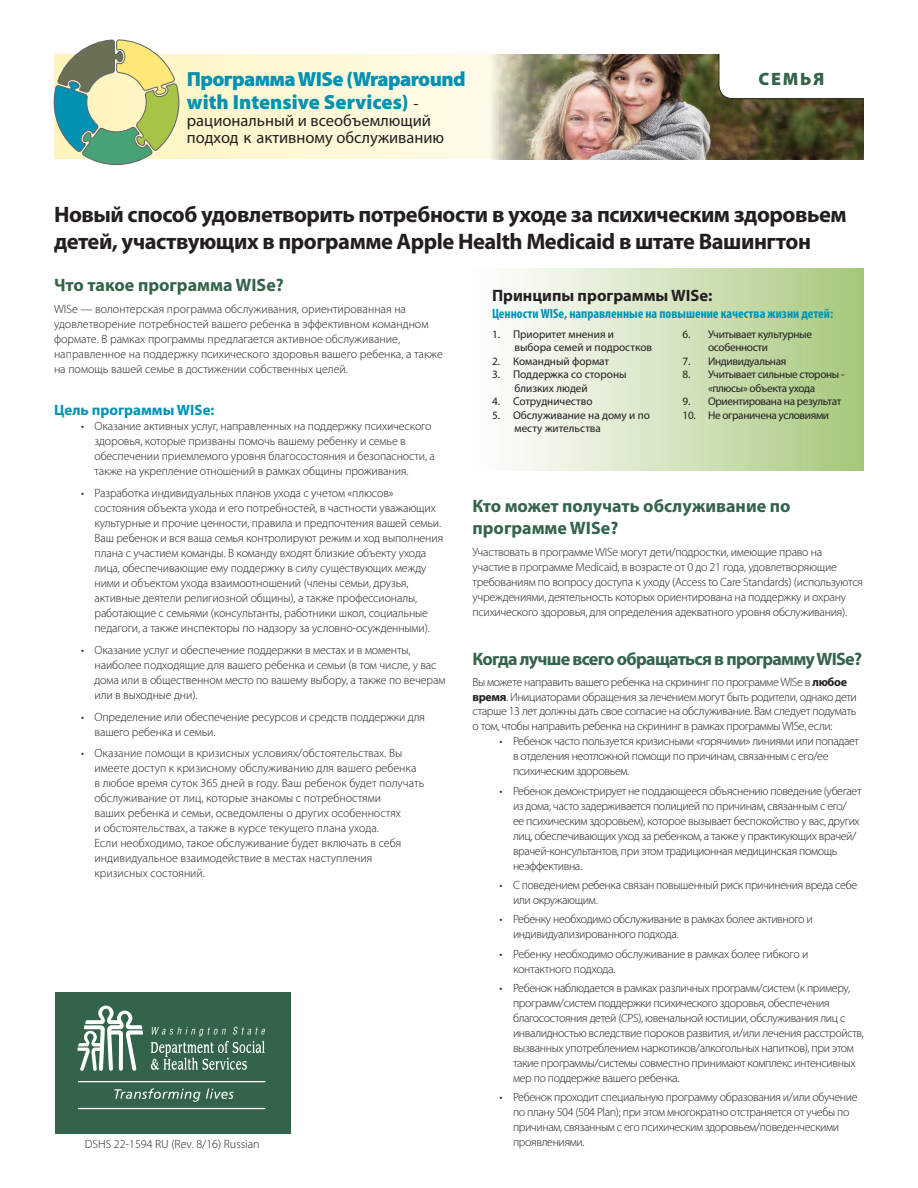
<style>
.page{position:relative;width:918px;height:1188px;background:#fff}
.page>*{position:absolute;margin:0;border:0;box-sizing:border-box;transform-origin:0 0}
.t1{font:700 22.5px/27px "Myriad Pro";letter-spacing:-.02em;color:#231f20}
.t2{font:900 20.55px/22.5px "Myriad Pro";letter-spacing:-.025em;color:#0091b3}
.t3{font:700 18px/21.6px "Myriad Pro";letter-spacing:-.005em;color:#33634a}
.t4{font:700 18px "Myriad Pro";letter-spacing:-.04em;color:#33634a}
.t5{font:900 18px "Myriad Pro";letter-spacing:.1em;color:#33634a}
.t6{font:16.5px/17.2px "Myriad Pro";color:#231f20}
.t7{font:700 16.5px "Myriad Pro";color:#231f20}
.t8{font:700 15px "Myriad Pro";color:#0091b3}
.t9{font:700 condensed 13.5px "Myriad Pro";color:#0091b3}
.Indent_Body{font:300 12px/15px "Myriad Pro";letter-spacing:-.02em;color:#231f20}
.Body_Text{font:300 12px/15px "Myriad Pro";letter-spacing:-.015em;color:#231f20}
.Indent_Body-2{font:300 12px/15px "Myriad Pro";color:#231f20}
.t10{font:11.25px/13.5px "Myriad Pro";letter-spacing:-.02em;color:#231f20}
.t11{font:11.25px/13.5px "Myriad Pro";color:#231f20}
.s1{font-weight:400;font-size:16.5px;color:#231f20}
.s2{font-weight:700}
</style>
<div class="page">
<div style="left:459px;top:269px;width:405px;height:202px;background:linear-gradient(to right,#fff,#a8c97e)"></div>
<svg style="left:180px;top:54px;width:308px;height:105px;background:#fff8d8"></svg>
<img style="left:488px;top:54px;width:376px;height:106px">
<svg style="left:54px;top:40px;width:126px;height:125px;background:#adc497"></svg>
<div style="left:719px;top:37px;width:159px;height:62px;background:#fff;border-radius:14px"></div>
<div style="left:719px;top:37px;width:160px;height:62px;border:1px solid #231f20;border-radius:14px"></div>
<div style="left:632px;top:28px;width:275px;height:26px;background:#fff"></div>
<div style="left:864px;top:43px;width:25px;height:127px;background:#fff"></div>
<div style="left:55px;top:992px;width:235px;height:142px;background:#33634a"></div>
<svg style="left:151px;top:1027px;width:114px;height:43px"></svg>
<svg style="left:77px;top:1006px;width:66px;height:65px"></svg>
<hr style="left:78px;top:1081px;width:187px;height:1px;background:#fff">
<hr style="left:78px;top:1108px;width:187px;height:1px;background:#fff">
<svg style="left:114px;top:1088px;width:120px;height:14px"></svg>
<p class="t2" style="left:187px;top:68px;width:280px">Программа WISe (Wraparound with Intensive Services) <span class="s1">-</span></p>
<p class="t6" style="left:187px;top:112px;width:259px">рациональный и всеобъемлющий подход к активному обслуживанию</p>
<p class="t5" style="left:758px;top:68px;width:68px">СЕМЬЯ</p>
<p class="t1" style="left:54px;top:201px;width:794px">Новый способ удовлетворить потребности в уходе за психическим здоровьем детей, участвующих в программе Apple Health Medicaid в штате Вашингтон</p>
<p class="t3" style="left:54px;top:274px;width:231px">Что такое программа WISe?</p>
<p class="Body_Text" style="left:54px;top:301px;width:390px">WISe — волонтерская программа обслуживания, ориентированная на удовлетворение потребностей вашего ребенка в эффективном командном формате. В рамках программы предлагается активное обслуживание, направленное на поддержку психического здоровья вашего ребенка, а также на помощь вашей семье в достижении собственных целей.</p>
<p class="t8" style="left:54px;top:402px;width:162px">Цель программы WISe:</p>
<p class="Indent_Body" style="left:94px;top:419px;width:342px;text-indent:-14px">• Оказание активных услуг, направленных на поддержку психического здоровья, которые призваны помочь вашему ребенку и семье в обеспечении приемлемого уровня благосостояния и безопасности, а также на укрепление отношений в рамках общины проживания.</p>
<p class="Indent_Body" style="left:94px;top:486px;width:350px;text-indent:-14px">• Разработка индивидуальных планов ухода с учетом «плюсов» состояния объекта ухода и его потребностей, в частности уважающих культурные и прочие ценности, правила и предпочтения вашей семьи.<br>Ваш ребенок и вся ваша семья контролируют режим и ход выполнения плана с участием команды. В команду входят близкие объекту ухода лица, обеспечивающие ему поддержку в силу существующих между ними и объектом ухода взаимоотношений (члены семьи, друзья, активные деятели религиозной общины), а также профессионалы, работающие с семьями (консультанты, работники школ, социальные педагоги, а также инспекторы по надзору за условно-осужденными).</p>
<p class="Indent_Body" style="left:94px;top:643px;width:352px;text-indent:-14px">• Оказание услуг и обеспечение поддержки в местах и в моменты, наиболее подходящие для вашего ребенка и семьи (в том числе, у вас дома или в общественном место по вашему выбору, а также по вечерам или в выходные дни).</p>
<p class="Indent_Body" style="left:94px;top:709px;width:332px;text-indent:-14px">• Определение или обеспечение ресурсов и средств поддержки для вашего ребенка и семьи.</p>
<p class="Indent_Body-2" style="left:94px;top:746px;width:331px;text-indent:-14px">• Оказание помощи в кризисных условиях/обстоятельствах. Вы имеете доступ к кризисному обслуживанию для вашего ребенка в любое время суток 365 дней в году. Ваш ребенок будет получать обслуживание от лиц, которые знакомы с потребностями<br>ваших ребенка и семьи, осведомлены о других особенностях<br>и обстоятельствах, а также в курсе текущего плана ухода.<br>Если необходимо, такое обслуживание будет включать в себя индивидуальное взаимодействие в местах наступления кризисных состояний.</p>
<p class="t7" style="left:492px;top:287px;width:222px">Принципы программы WISe:</p>
<p class="t9" style="left:492px;top:306px;width:343px">Ценности WISe, направленные на повышение качества жизни детей:</p>
<p class="t11" style="left:514px;top:327px;width:139px;text-indent:-22px">1. Приоритет мнения и выбора семей и подростков</p>
<p class="t11" style="left:492px;top:354px;width:119px">2. Командный формат</p>
<p class="t11" style="left:514px;top:368px;width:114px;text-indent:-22px">3. Поддержка со стороны близких людей</p>
<p class="t10" style="left:492px;top:395px;width:102px">4. Сотрудничество</p>
<p class="t11" style="left:514px;top:408px;width:137px;text-indent:-22px">5. Обслуживание на дому и по месту жительства</p>
<p class="t10" style="left:708px;top:328px;width:105px;text-indent:-26px">6. Учитывает культурные особенности</p>
<p class="t10" style="left:683px;top:355px;width:105px">7. Индивидуальная</p>
<p class="t10" style="left:683px;top:368px;width:164px;text-align:center">8. Учитывает сильные стороны - «плюсы» объекта ухода</p>
<p class="t10" style="left:683px;top:395px;width:160px">9. Ориентирована на результат</p>
<p class="t10" style="left:683px;top:409px;width:148px">10. Не ограничена условиями</p>
<p class="t3" style="left:472px;top:496px;width:320px">Кто может получать обслуживание по программе WISe?</p>
<p class="Body_Text" style="left:472px;top:544px;width:392px">Участвовать в программе WISe могут дети/подростки, имеющие право на<br>участие в программе Medicaid, в возрасте от 0 до 21 года, удовлетворяющие требованиям по вопросу доступа к уходу (Access to Care Standards) (используются учреждениями, деятельность которых ориентирована на поддержку и охрану психического здоровья, для определения адекватного уровня обслуживания).</p>
<p class="t4" style="left:472px;top:649px;width:391px">Когда лучше всего обращаться в программу WISe?</p>
<p class="Indent_Body" style="left:472px;top:675px;width:386px;line-height:14.4px">Вы можете направить вашего ребенка на скрининг по программе WISe в <span class="s2">любое время</span>. Инициаторами обращения за лечением могут быть родители, однако дети старше 13 лет должны дать свое согласие на обслуживание. Вам следует подумать о том, чтобы направить ребенка на скрининг в рамках программы WISe, если:</p>
<p class="Indent_Body" style="left:513px;top:734px;width:348px;text-indent:-14px">• Ребенок часто пользуется кризисными «горячими» линиями или попадает в отделения неотложной помощи по причинам, связанным с его/ее психическим здоровьем.</p>
<p class="Indent_Body" style="left:513px;top:783px;width:350px;text-indent:-14px">• Ребенок демонстрирует не поддающееся объяснению поведение (убегает из дома, часто задерживается полицией по причинам, связанным с его/<br>ее психическим здоровьем), которое вызывает беспокойство у вас, других лиц, обеспечивающих уход за ребенком, а также у практикующих врачей/ врачей-консультантов, при этом традиционная медицинская помощь неэффективна.</p>
<p class="Indent_Body" style="left:513px;top:878px;width:346px;text-indent:-14px">• С поведением ребенка связан повышенный риск причинения вреда себе или окружающим.</p>
<p class="Indent_Body" style="left:513px;top:912px;width:301px;text-indent:-14px">• Ребенку необходимо обслуживание в рамках более активного и индивидуализированного подхода.</p>
<p class="Indent_Body" style="left:513px;top:946px;width:297px;text-indent:-14px">• Ребенку необходимо обслуживание в рамках более гибкого и контактного подхода.</p>
<p class="Indent_Body" style="left:513px;top:981px;width:353px;text-indent:-14px">• Ребенок наблюдается в рамках различных программ/систем (к примеру, программ/систем поддержки психического здоровья, обеспечения благосостояния детей (CPS), ювенальной юстиции, обслуживания лиц с инвалидностью вследствие пороков развития, и/или лечения расстройств, вызванных употреблением наркотиков/алкогольных напитков), при этом такие программы/системы совместно принимают комплекс интенсивных мер по поддержке вашего ребенка.</p>
<p class="Indent_Body" style="left:513px;top:1090px;width:346px;text-indent:-14px">• Ребенок проходит специальную программу образования и/или обучение по плану 504 (504 Plan); при этом многократно отстраняется от учебы по причинам, связанным с его психическим здоровьем/поведенческими проявлениями.</p>
<p class="Indent_Body-2" style="left:85px;top:1137px;width:176px">DSHS 22-1594 RU (Rev. 8/16) Russian</p>
</div>
